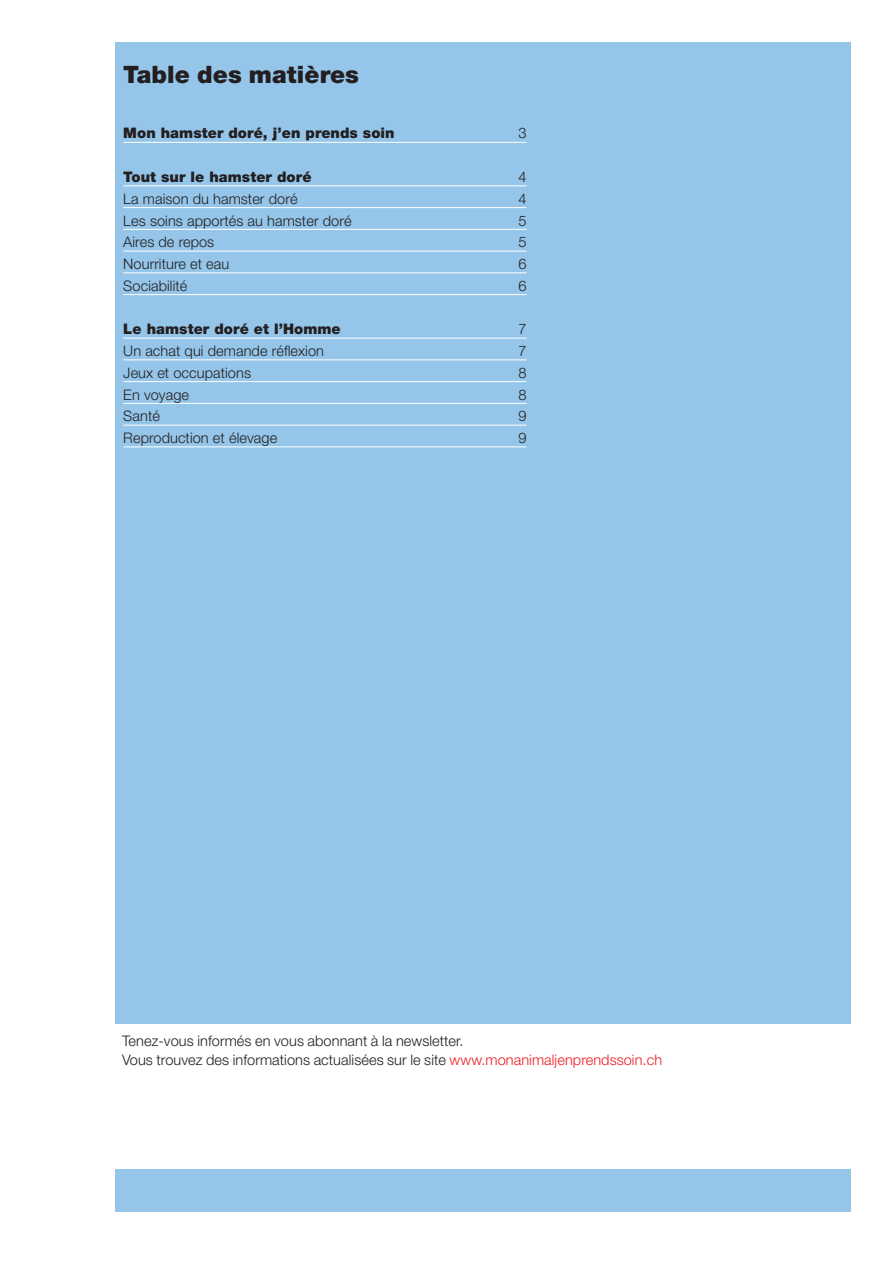
<style>
.page{position:relative;width:893px;height:1263px;background:#fff}
.page>*{position:absolute;margin:0;border:0;box-sizing:border-box;transform-origin:0 0}
.t1{font:900 24px "Helvetica Neue";letter-spacing:.005em;color:#231f20}
.t2{font:300 14.55px/19px "Helvetica Neue";letter-spacing:.005em;color:#231f20}
.t3{font:900 14.55px "Helvetica Neue";letter-spacing:.005em;color:#231f20}
.s1{color:#ee1d23}
</style>
<div class="page">
<div style="left:115px;top:43px;width:735px;height:1169px;background:#95c6ea"></div>
<hr style="left:123px;top:142px;width:403px;height:1px;background:#fff">
<hr style="left:123px;top:185px;width:403px;height:1px;background:#fff">
<hr style="left:123px;top:207px;width:403px;height:1px;background:#fff">
<hr style="left:123px;top:229px;width:403px;height:1px;background:#fff">
<hr style="left:123px;top:251px;width:403px;height:1px;background:#fff">
<hr style="left:123px;top:272px;width:403px;height:1px;background:#fff">
<hr style="left:123px;top:294px;width:403px;height:1px;background:#fff">
<hr style="left:123px;top:338px;width:403px;height:1px;background:#fff">
<hr style="left:123px;top:359px;width:403px;height:1px;background:#fff">
<hr style="left:123px;top:381px;width:403px;height:1px;background:#fff">
<hr style="left:123px;top:403px;width:403px;height:1px;background:#fff">
<hr style="left:123px;top:425px;width:403px;height:1px;background:#fff">
<hr style="left:123px;top:446px;width:403px;height:1px;background:#fff">
<div style="left:111px;top:1024px;width:742px;height:145px;background:#fff"></div>
<h1 class="t1" style="left:123px;top:60px;width:237px">Table des matières</h1>
<p class="t3" style="left:123px;top:125px;width:273px">Mon hamster doré, j’en prends soin</p>
<p class="t2" style="left:518px;top:123px;width:10px">3</p>
<p class="t3" style="left:123px;top:168px;width:190px">Tout sur le hamster doré</p>
<p class="t2" style="left:518px;top:167px;width:10px">4</p>
<p class="t2" style="left:123px;top:189px;width:176px">La maison du hamster doré</p>
<p class="t2" style="left:518px;top:189px;width:10px">4</p>
<p class="t2" style="left:123px;top:210px;width:230px">Les soins apportés au hamster doré</p>
<p class="t2" style="left:518px;top:210px;width:10px">5</p>
<p class="t2" style="left:123px;top:232px;width:92px">Aires de repos</p>
<p class="t2" style="left:518px;top:232px;width:10px">5</p>
<p class="t2" style="left:123px;top:254px;width:108px">Nourriture et eau</p>
<p class="t2" style="left:518px;top:254px;width:10px">6</p>
<p class="t2" style="left:123px;top:276px;width:66px">Sociabilité</p>
<p class="t2" style="left:518px;top:276px;width:10px">6</p>
<p class="t3" style="left:123px;top:320px;width:219px">Le hamster doré et l’Homme</p>
<p class="t2" style="left:518px;top:319px;width:10px">7</p>
<p class="t2" style="left:123px;top:341px;width:202px">Un achat qui demande réflexion</p>
<p class="t2" style="left:518px;top:341px;width:10px">7</p>
<p class="t2" style="left:123px;top:363px;width:129px">Jeux et occupations</p>
<p class="t2" style="left:518px;top:363px;width:10px">8</p>
<p class="t2" style="left:123px;top:384px;width:67px">En voyage</p>
<p class="t2" style="left:518px;top:384px;width:10px">8</p>
<p class="t2" style="left:123px;top:406px;width:38px">Santé</p>
<p class="t2" style="left:518px;top:406px;width:10px">9</p>
<p class="t2" style="left:123px;top:428px;width:155px">Reproduction et élevage</p>
<p class="t2" style="left:518px;top:428px;width:10px">9</p>
<p class="t2" style="left:122px;top:1030px;width:542px">Tenez-vous informés en vous abonnant à la newsletter.<br>Vous trouvez des informations actualisées sur le site <span class="s1">www.monanimaljenprendssoin.ch</span></p>
</div>
